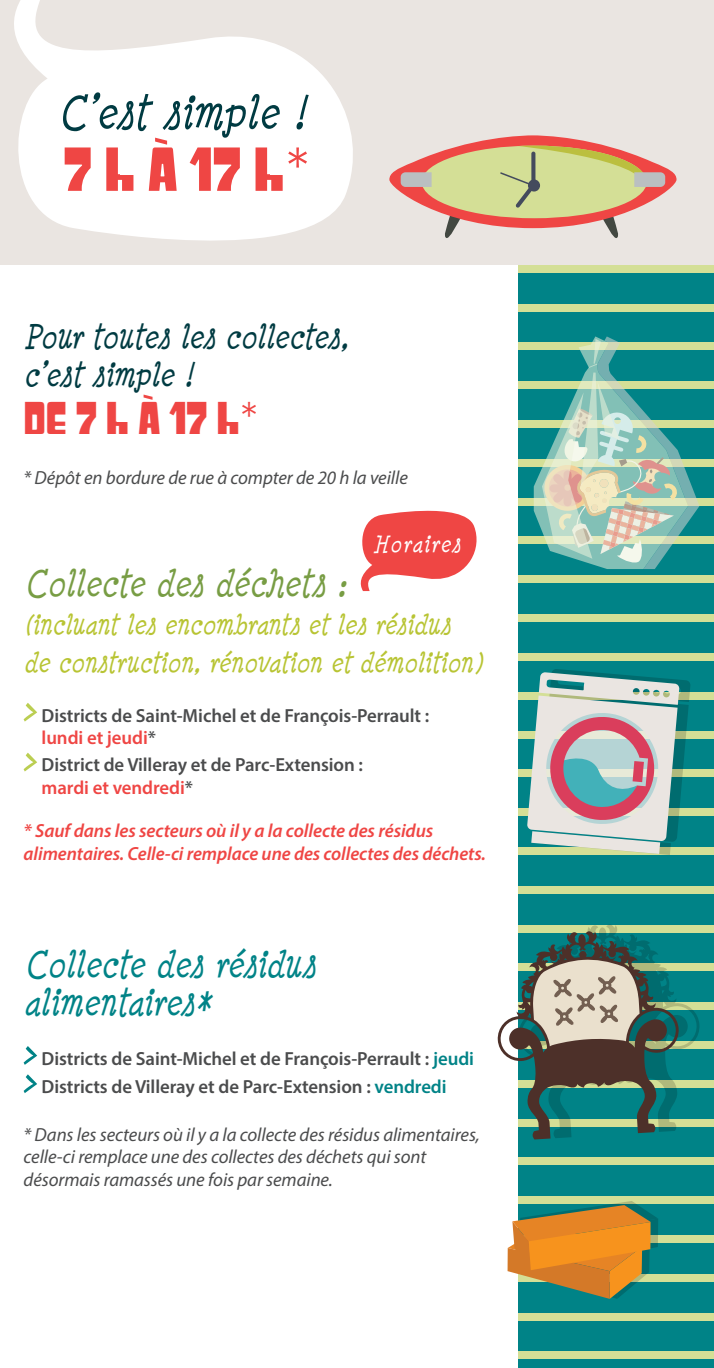
<style>
.page{position:relative;width:714px;height:1368px;background:#fff}
.page>*{position:absolute;margin:0;border:0;box-sizing:border-box;transform-origin:0 0}
.t1{font:54px "Gyparody Hv";color:#ef4644}
.t2{font:italic 50px "Minya Nouvelle";color:#003b42}
.t3{font:italic 40px/38px "Minya Nouvelle";letter-spacing:-.005em;color:#008387}
.t4{font:italic 40px "Minya Nouvelle";letter-spacing:-.005em;color:#789d44}
.t5{font:40px "Gyparody Hv";color:#ef4644}
.t6{font:italic 36px/38px "Minya Nouvelle";letter-spacing:-.005em;color:#003b42}
.t7{font:italic 30px/38px "Minya Nouvelle";letter-spacing:-.005em;color:#b8c433}
.t8{font:italic 25.2px "Minya Nouvelle";letter-spacing:.05em;color:#fff}
.t9{font:600 19px/22.8px "Myriad Pro";letter-spacing:-.005em;color:#4b4c4d}
.t10{font:italic 19px/22.8px "Myriad Pro";letter-spacing:-.005em;color:#4b4c4d}
.t11{font:italic 600 19px/22.8px "Myriad Pro";letter-spacing:-.005em;color:#ef4644}
.s1{color:#ef4644}
.s2{color:#008387}
</style>
<div class="page">
<div style="left:518px;top:265px;width:195px;height:1103px;background:#008387"></div>
<div style="left:518px;top:265px;width:195px;height:8px;background:#d4df96"></div>
<div style="left:518px;top:304px;width:195px;height:8px;background:#d4df96"></div>
<div style="left:518px;top:343px;width:195px;height:7px;background:#d4df96"></div>
<div style="left:518px;top:381px;width:195px;height:8px;background:#d4df96"></div>
<div style="left:518px;top:420px;width:195px;height:8px;background:#d4df96"></div>
<div style="left:518px;top:459px;width:195px;height:8px;background:#d4df96"></div>
<div style="left:518px;top:498px;width:195px;height:8px;background:#d4df96"></div>
<div style="left:518px;top:537px;width:195px;height:7px;background:#d4df96"></div>
<div style="left:518px;top:575px;width:195px;height:8px;background:#d4df96"></div>
<div style="left:518px;top:614px;width:195px;height:8px;background:#d4df96"></div>
<div style="left:518px;top:653px;width:195px;height:8px;background:#d4df96"></div>
<div style="left:518px;top:692px;width:195px;height:8px;background:#d4df96"></div>
<div style="left:518px;top:731px;width:195px;height:7px;background:#d4df96"></div>
<div style="left:518px;top:769px;width:195px;height:8px;background:#d4df96"></div>
<div style="left:518px;top:808px;width:195px;height:8px;background:#d4df96"></div>
<div style="left:518px;top:847px;width:195px;height:8px;background:#d4df96"></div>
<div style="left:518px;top:886px;width:195px;height:8px;background:#d4df96"></div>
<div style="left:518px;top:925px;width:195px;height:7px;background:#d4df96"></div>
<div style="left:518px;top:964px;width:195px;height:7px;background:#d4df96"></div>
<div style="left:518px;top:1002px;width:195px;height:8px;background:#d4df96"></div>
<div style="left:518px;top:1041px;width:195px;height:8px;background:#d4df96"></div>
<div style="left:518px;top:1080px;width:195px;height:8px;background:#d4df96"></div>
<div style="left:518px;top:1119px;width:195px;height:7px;background:#d4df96"></div>
<div style="left:518px;top:1158px;width:195px;height:7px;background:#d4df96"></div>
<div style="left:518px;top:1196px;width:195px;height:8px;background:#d4df96"></div>
<div style="left:518px;top:1235px;width:195px;height:8px;background:#d4df96"></div>
<div style="left:518px;top:1274px;width:195px;height:8px;background:#d4df96"></div>
<div style="left:518px;top:1313px;width:195px;height:8px;background:#d4df96"></div>
<div style="left:518px;top:1352px;width:195px;height:7px;background:#d4df96"></div>
<div style="left:0;top:0;width:713px;height:265px;background:#eae5e1"></div>
<svg style="left:14px;top:0;width:339px;height:241px;fill:#fff"></svg>
<div style="left:120px;top:145px;width:17px;height:29px;background:#fff"></div>
<div style="left:270px;top:145px;width:17px;height:29px;background:#fff"></div>
<svg style="left:360px;top:510px;width:117px;height:81px"></svg>
<svg style="left:526px;top:669px;width:164px;height:186px;background:#a9b6b4"></svg>
<svg style="left:588px;top:924px;width:111px;height:203px"></svg>
<svg style="left:497px;top:929px;width:182px;height:210px"></svg>
<svg style="left:507px;top:1201px;width:150px;height:98px"></svg>
<svg style="left:533px;top:336px;width:166px;height:233px"></svg>
<svg style="left:24px;top:703px;width:13px;height:19px"></svg>
<svg style="left:24px;top:753px;width:13px;height:18px"></svg>
<svg style="left:24px;top:1046px;width:13px;height:19px"></svg>
<svg style="left:24px;top:1074px;width:13px;height:19px"></svg>
<svg style="left:389px;top:135px;width:287px;height:103px"></svg>
<h2 class="t2" style="left:57px;top:83px;width:249px">C’est simple !</h2>
<h1 class="t1" style="left:64px;top:137px;width:247px">7 h À 17 h*</h1>
<h3 class="t6" style="left:24px;top:317px;width:326px">Pour toutes les collectes, c’est simple !</h3>
<h3 class="t5" style="left:24px;top:394px;width:236px">De 7 h à 17 h*</h3>
<p class="t10" style="left:24px;top:466px;width:385px">* Dépôt en bordure de rue à compter de 20 h la veille</p>
<h3 class="t8" style="left:373px;top:529px;width:89px">Horaires</h3>
<h3 class="t4" style="left:24px;top:560px;width:324px">Collecte des déchets :</h3>
<h3 class="t7" style="left:24px;top:605px;width:460px">(incluant les encombrants et les résidus de construction, rénovation et démolition)</h3>
<p class="t9" style="left:42px;top:703px;width:389px">Districts de Saint-Michel et de François-Perrault : <span class="s1">lundi et jeudi</span>*</p>
<p class="t9" style="left:42px;top:753px;width:323px">District de Villeray et de Parc-Extension : <span class="s1">mardi et vendredi</span>*</p>
<p class="t11" style="left:24px;top:819px;width:463px">* Sauf dans les secteurs où il y a la collecte des résidus alimentaires. Celle-ci remplace une des collectes des déchets.</p>
<h3 class="t3" style="left:24px;top:945px;width:293px">Collecte des résidus alimentaires*</h3>
<p class="t9" style="left:42px;top:1044px;width:433px;line-height:28.4px">Districts de Saint-Michel et de François-Perrault : <span class="s2">jeudi<br></span>Districts de Villeray et de Parc-Extension : <span class="s2">vendredi</span></p>
<p class="t10" style="left:24px;top:1123px;width:457px">* Dans les secteurs où il y a la collecte des résidus alimentaires, celle-ci remplace une des collectes des déchets qui sont désormais ramassés une fois par semaine.</p>
</div>
